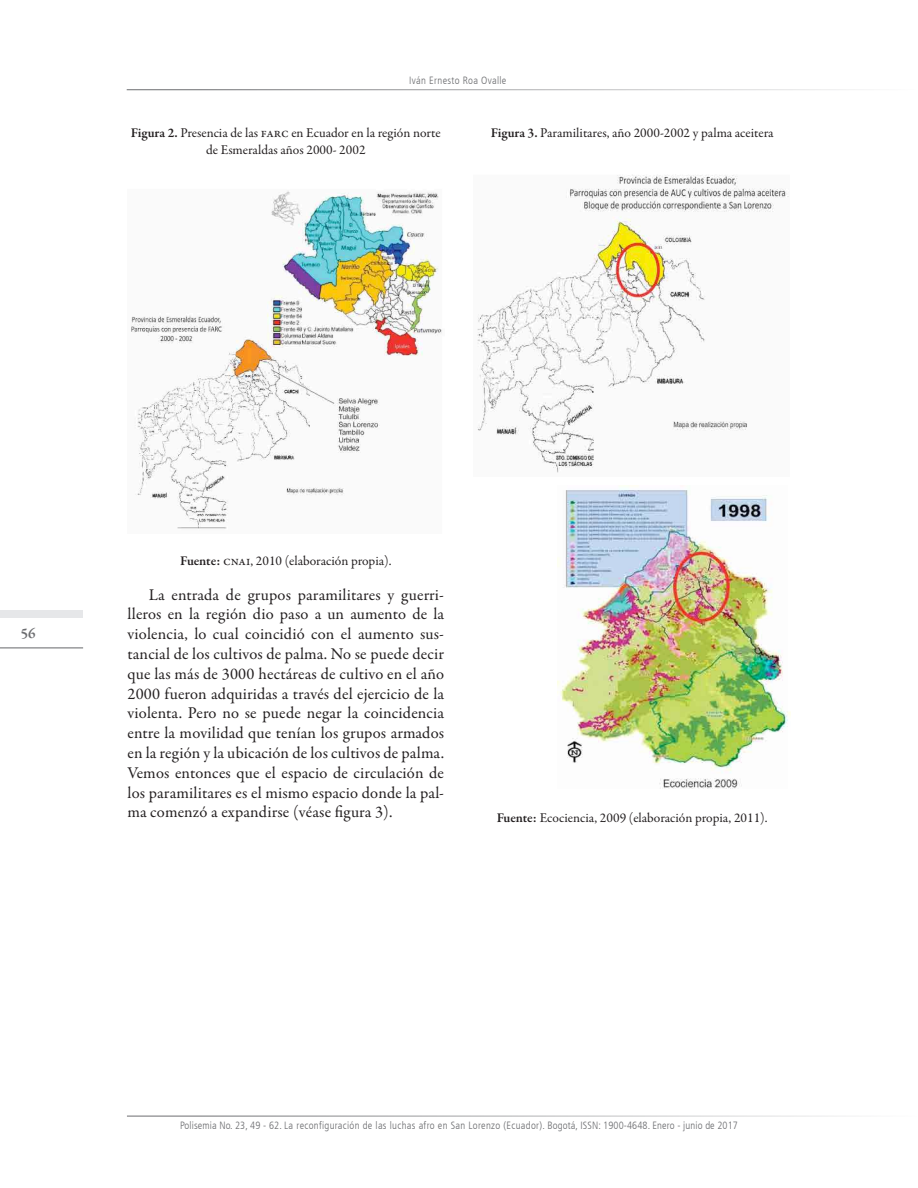
<style>
.page{position:relative;width:918px;height:1188px;background:#fff}
.page>*{position:absolute;margin:0;border:0;box-sizing:border-box;transform-origin:0 0}
.t1{font:16.5px/19.8px "Garamond Premr Pro";letter-spacing:.01em;color:#231f20;text-align:justify}
.t2{font:600 15px "Garamond Premr Pro";color:#6c6d70}
.Figuras_tablas{font:13.5px/16.2px "Garamond Premr Pro";color:#231f20;text-align:center}
.t3{font:300 condensed 10.5px "Frutiger LT";letter-spacing:.03em;color:#6c6d70}
.s1{font-weight:600}
</style>
<div class="page">
<hr style="left:127px;top:89px;width:789px;height:1px;background:#6c6d70">
<div style="left:0;top:610px;width:83px;height:7px;background:#e6e7e9"></div>
<hr style="left:0;top:647px;width:83px;height:1px;background:#6c6d70">
<hr style="left:127px;top:1116px;width:790px;height:1px;background:#6c6d70">
<img style="left:131px;top:191px;width:311px;height:338px">
<img style="left:477px;top:174px;width:312px;height:299px">
<img style="left:557px;top:489px;width:234px;height:300px">
<p class="t3" style="left:409px;top:75px;width:99px">Iván Ernesto Roa Ovalle</p>
<p class="Figuras_tablas" style="left:131px;top:125px;width:312px"><span class="s1">Figura 2.</span> Presencia de las farc en Ecuador en la región norte de Esmeraldas años 2000- 2002</p>
<p class="Figuras_tablas" style="left:491px;top:125px;width:284px"><span class="s1">Figura 3.</span> Paramilitares, año 2000-2002 y palma aceitera</p>
<p class="t2" style="left:21px;top:624px;width:16px">56</p>
<p class="Figuras_tablas" style="left:180px;top:553px;width:213px"><span class="s1">Fuente:</span> cnai, 2010 (elaboración propia).</p>
<p class="t1" style="left:128px;top:585px;width:318px;text-indent:21px">La entrada de grupos paramilitares y guerri&shy;lleros en la región dio paso a un aumento de la violencia, lo cual coincidió con el aumento sus&shy;tancial de los cultivos de palma. No se puede decir que las más de 3000 hectáreas de cultivo en el año 2000 fueron adquiridas a través del ejercicio de la violenta. Pero no se puede negar la coincidencia entre la movilidad que tenían los grupos armados en la región y la ubicación de los cultivos de palma.<br>Vemos entonces que el espacio de circulación de los paramilitares es el mismo espacio donde la pal&shy;ma comenzó a expandirse (véase figura 3).</p>
<p class="Figuras_tablas" style="left:497px;top:810px;width:272px"><span class="s1">Fuente:</span> Ecociencia, 2009 (elaboración propia, 2011).</p>
<p class="t3" style="left:180px;top:1120px;width:559px">Polisemia No. 23, 49 - 62. La reconfiguración de las luchas afro en San Lorenzo (Ecuador). Bogotá, ISSN: 1900-4648. Enero - junio de 2017</p>
</div>
